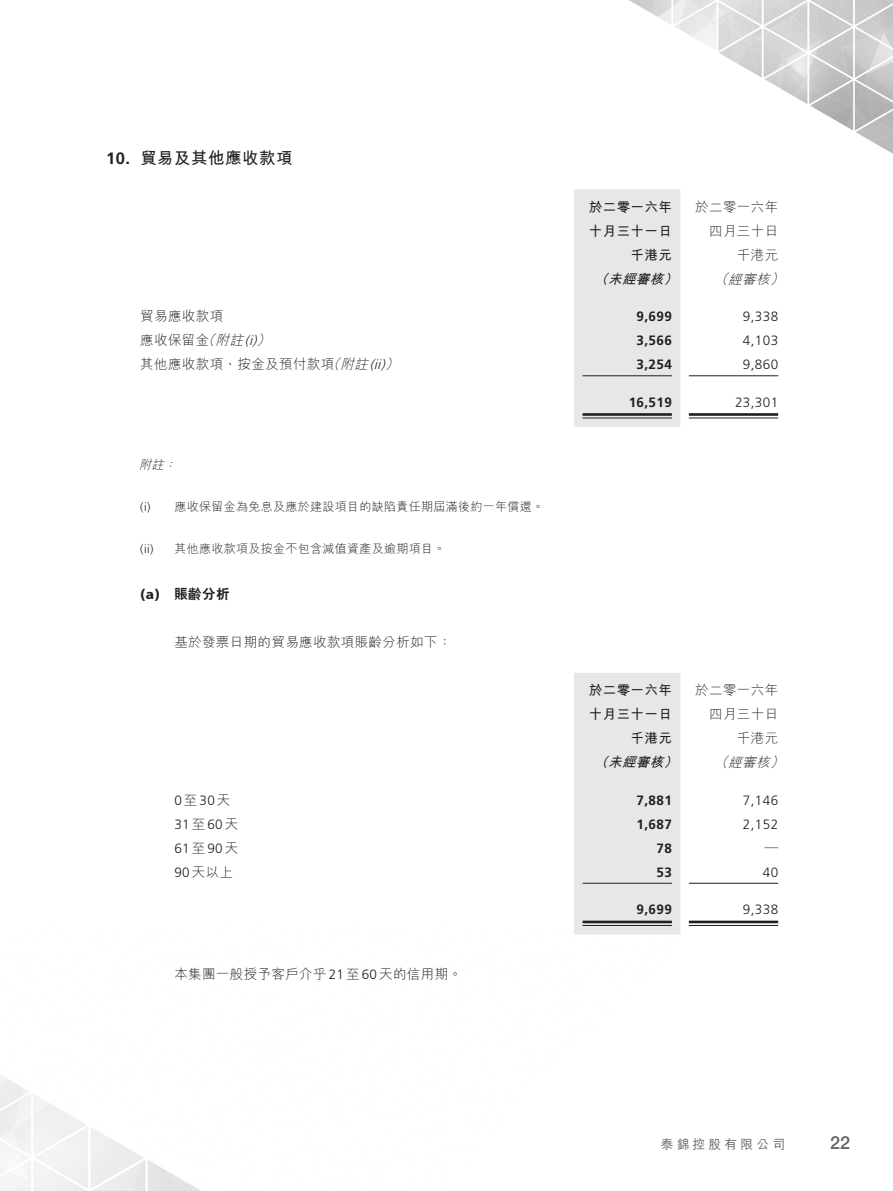
<style>
.page{position:relative;width:893px;height:1191px;background:#fff}
.page>*{position:absolute;margin:0;border:0;box-sizing:border-box;transform-origin:0 0}
.t1{font:500 18px "Helvetica Neue LT Std";color:#636366}
._3__標題{font:700 16.5px "M Hei HK";letter-spacing:.03em;color:#231f20}
._3__標題-2{font:700 16.5px "Frutiger LT Std";color:#231f20}
._1__內文{font:300 13.5px "M Hei HK";letter-spacing:.03em;color:#231f20}
._1__內文-2{font:300 13.5px "Frutiger LT Std";letter-spacing:.03em;color:#231f20}
._1__內文-3{font:700 13.5px "Frutiger LT Std";letter-spacing:.03em;color:#231f20}
._1__內文-4{font:700 13.5px "M Hei HK";letter-spacing:.03em;color:#231f20}
._1__內文-5{font:italic 300 13.5px "M Hei HK";color:#231f20}
._1__內文-6{font:italic 700 13.5px "M Hei HK";color:#231f20}
._1__內文-7{font:italic 300 13.5px "Frutiger LT Std";color:#231f20}
._4__副標題{font:800 13.5px "C Hei 2 HK";color:#231f20}
._4__副標題-2{font:900 13.5px "Frutiger LT Std";color:#231f20}
.t2{font:500 12.75px "M Hei HK";letter-spacing:.25em;color:#636366}
._2__附註內文{font:300 12px "M Hei HK";letter-spacing:.03em;color:#231f20}
._2__附註內文-2{font:300 12px "Frutiger LT Std";color:#231f20}
._2__附註內文-3{font:italic 300 12px "M Hei HK";color:#231f20}
.s1{font-family:"Frutiger LT Std"}
.s2{font-family:"M Hei HK"}
</style>
<div class="page">
<img style="left:0;top:0;width:893px;height:1191px">
<div style="left:574px;top:189px;width:106px;height:238px;background:#e6e7e9"></div>
<hr style="left:583px;top:375px;width:89px;height:1px;background:#231f20">
<hr style="left:689px;top:375px;width:89px;height:1px;background:#231f20">
<hr style="left:583px;top:413px;width:89px;height:3px;background:#231f20">
<hr style="left:583px;top:417px;width:89px;height:1px;background:#231f20">
<hr style="left:689px;top:413px;width:89px;height:3px;background:#231f20">
<hr style="left:689px;top:417px;width:89px;height:1px;background:#231f20">
<div style="left:574px;top:673px;width:106px;height:261px;background:#e6e7e9"></div>
<hr style="left:583px;top:883px;width:89px;height:1px;background:#231f20">
<hr style="left:689px;top:883px;width:89px;height:1px;background:#231f20">
<hr style="left:583px;top:920px;width:89px;height:3px;background:#231f20">
<hr style="left:583px;top:925px;width:89px;height:1px;background:#231f20">
<hr style="left:689px;top:920px;width:89px;height:3px;background:#231f20">
<hr style="left:689px;top:925px;width:89px;height:1px;background:#231f20">
<p class="_3__標題-2" style="left:106px;top:148px;width:25px">10.</p>
<p class="_3__標題" style="left:140px;top:146px;width:154px">貿易及其他應收款項</p>
<p class="_1__內文" style="left:140px;top:309px;width:84px">貿易應收款項</p>
<p class="_1__內文-5" style="left:202px;top:333px;width:19px">（</p>
<p class="_1__內文-5" style="left:215px;top:333px;width:60px">附註 (<span class="s1">(i(</span></p>
<p class="_1__內文" style="left:140px;top:333px;width:71px">應收保留金</p>
<p class="_1__內文" style="left:140px;top:357px;width:195px">其他應收款項、按金及預付款項</p>
<p class="_1__內文-5" style="left:326px;top:357px;width:19px">（</p>
<p class="_1__內文-7" style="left:340px;top:357px;width:63px"><span class="s2">附註 (</span>(i i(</p>
<p class="_2__附註內文-3" style="left:139px;top:458px;width:29px">附註</p>
<p class="_2__附註內文-3" style="left:164px;top:458px;width:17px">：</p>
<p class="_2__附註內文-2" style="left:140px;top:499px;width:12px">)i(</p>
<p class="_2__附註內文" style="left:174px;top:500px;width:371px">應收保留金為免息及應於建設項目的缺陷責任期屆滿後約一年償還。</p>
<p class="_2__附註內文-2" style="left:140px;top:541px;width:15px">)i i(</p>
<p class="_2__附註內文" style="left:174px;top:542px;width:273px">其他應收款項及按金不包含減值資產及逾期項目。</p>
<p class="_4__副標題-2" style="left:140px;top:586px;width:21px">a( )</p>
<p class="_4__副標題" style="left:174px;top:587px;width:57px">賬齡分析</p>
<p class="_1__內文" style="left:174px;top:635px;width:279px">基於發票日期的貿易應收款項賬齡分析如下：</p>
<p class="_1__內文-2" style="left:174px;top:792px;width:58px">0<span class="s2">至</span>30<span class="s2">天</span></p>
<p class="_1__內文-2" style="left:174px;top:816px;width:65px">31<span class="s2">至</span>60<span class="s2">天</span></p>
<p class="_1__內文-2" style="left:174px;top:840px;width:65px">61<span class="s2">至</span>90<span class="s2">天</span></p>
<p class="_1__內文" style="left:174px;top:864px;width:60px"><span class="s1">90</span>天以上</p>
<p class="_1__內文" style="left:174px;top:967px;width:289px">本集團一般授予客戶介乎<span class="s1">21</span>至<span class="s1">60</span>天的信用期。</p>
<p class="_1__內文-4" style="left:589px;top:197px;width:84px">於二零一六年</p>
<p class="_1__內文-4" style="left:589px;top:221px;width:84px">十月三十一日</p>
<p class="_1__內文-4" style="left:631px;top:245px;width:43px">千港元</p>
<p class="_1__內文" style="left:695px;top:200px;width:84px">於二零一六年</p>
<p class="_1__內文" style="left:709px;top:224px;width:71px">四月三十日</p>
<p class="_1__內文" style="left:737px;top:248px;width:43px">千港元</p>
<p class="_1__內文-6" style="left:664px;top:269px;width:20px">）</p>
<p class="_1__內文-5" style="left:714px;top:272px;width:19px">（</p>
<p class="_1__內文-5" style="left:770px;top:272px;width:19px">(</p>
<p class="_1__內文-5" style="left:728px;top:272px;width:46px">經審核</p>
<p class="_1__內文-6" style="left:608px;top:269px;width:61px">未經審核</p>
<p class="_1__內文-6" style="left:594px;top:269px;width:20px">（</p>
<p class="_1__內文-3" style="left:637px;top:308px;width:37px">9,699</p>
<p class="_1__內文-2" style="left:743px;top:309px;width:37px">9,338</p>
<p class="_1__內文-3" style="left:637px;top:332px;width:37px">3,566</p>
<p class="_1__內文-2" style="left:743px;top:333px;width:37px">4,103</p>
<p class="_1__內文-3" style="left:637px;top:356px;width:37px">3,254</p>
<p class="_1__內文-2" style="left:743px;top:357px;width:37px">9,860</p>
<p class="_1__內文-3" style="left:629px;top:394px;width:45px">16,519</p>
<p class="_1__內文-2" style="left:735px;top:395px;width:45px">23,301</p>
<p class="_1__內文-4" style="left:589px;top:680px;width:84px">於二零一六年</p>
<p class="_1__內文-4" style="left:589px;top:704px;width:84px">十月三十一日</p>
<p class="_1__內文-4" style="left:631px;top:728px;width:43px">千港元</p>
<p class="_1__內文" style="left:695px;top:683px;width:84px">於二零一六年</p>
<p class="_1__內文" style="left:709px;top:707px;width:71px">四月三十日</p>
<p class="_1__內文" style="left:737px;top:731px;width:43px">千港元</p>
<p class="_1__內文-6" style="left:664px;top:752px;width:20px">）</p>
<p class="_1__內文-5" style="left:714px;top:755px;width:19px">（</p>
<p class="_1__內文-5" style="left:770px;top:755px;width:19px">(</p>
<p class="_1__內文-5" style="left:728px;top:755px;width:46px">經審核</p>
<p class="_1__內文-6" style="left:608px;top:752px;width:61px">未經審核</p>
<p class="_1__內文-6" style="left:594px;top:752px;width:20px">（</p>
<p class="_1__內文-3" style="left:637px;top:792px;width:37px">7,881</p>
<p class="_1__內文-2" style="left:743px;top:792px;width:37px">7,146</p>
<p class="_1__內文-3" style="left:637px;top:816px;width:37px">1,687</p>
<p class="_1__內文-2" style="left:743px;top:816px;width:37px">2,152</p>
<p class="_1__內文-3" style="left:656px;top:840px;width:17px">78</p>
<p class="_1__內文" style="left:765px;top:840px;width:15px">—</p>
<p class="_1__內文-3" style="left:656px;top:864px;width:17px">53</p>
<p class="_1__內文-2" style="left:763px;top:864px;width:17px">40</p>
<p class="_1__內文-3" style="left:637px;top:901px;width:37px">9,699</p>
<p class="_1__內文-2" style="left:743px;top:902px;width:37px">9,338</p>
<p class="t2" style="left:661px;top:1134px;width:126px">泰錦控股有限公司</p>
<h1 class="t1" style="left:830px;top:1131px;width:22px">22</h1>
</div>
